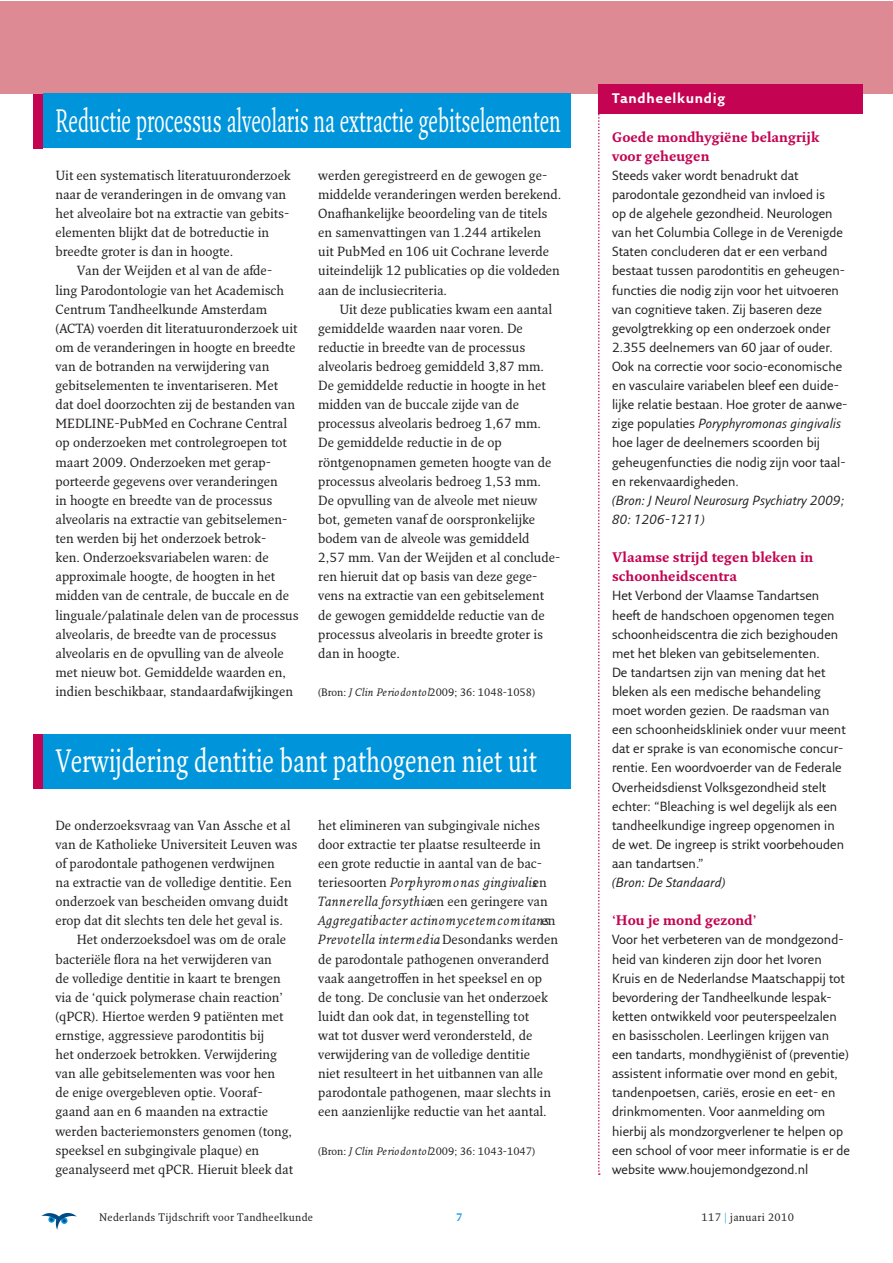
<style>
.page{position:relative;width:893px;height:1263px;background:#fff}
.page>*{position:absolute;margin:0;border:0;box-sizing:border-box;transform-origin:0 0}
.t1{font:31.5px "Fresco Plus Pro";color:#fff;scale:.62 1}
.t2{font:31.5px "Fresco Plus Pro";color:#fff;scale:.75 1}
.t3{font:700 13.5px/19px "Fresco Plus Pro";color:#c40452}
.t4{font:700 13.5px "Fresco Sans Plus Pro";letter-spacing:.05em;color:#fff}
.t5{font:12.9px/19px "Fresco Plus Pro";color:#231f20}
.t6{font:12.9px/19px "Fresco Sans Plus Pro";color:#231f20}
.t7{font:italic 12.9px/19px "Fresco Sans Plus Pro";color:#231f20}
.t8{font:10.5px "Fresco Plus Pro";color:#231f20}
.t9{font:10.5px "Fresco Plus Pro";letter-spacing:.03em;color:#231f20}
.t10{font:700 10.5px "Fresco Plus Pro";color:#0095da}
.s1{font-style:italic}
.s2{color:#0095da}
</style>
<div class="page">
<svg style="left:41px;top:1213px;width:36px;height:17px"></svg>
<div style="left:0;top:2px;width:892px;height:92px;background:#de8a95"></div>
<div style="left:598px;top:84px;width:264px;height:30px;background:#c40452"></div>
<svg style="left:598px;top:114px;width:1px;height:1061px"></svg>
<div style="left:43px;top:94px;width:527px;height:54px;background:#0095da"></div>
<div style="left:43px;top:734px;width:527px;height:54px;background:#0095da"></div>
<div style="left:33px;top:94px;width:10px;height:54px;background:#c40452"></div>
<div style="left:33px;top:734px;width:10px;height:55px;background:#c40452"></div>
<h1 class="t1" style="left:55px;top:107px;width:816px">Reductie processus alveolaris na extractie gebitselementen</h1>
<p class="t5" style="left:55px;top:167px;width:237px">Uit een systematisch literatuuronderzoek naar de veranderingen in de omvang van het alveolaire bot na extractie van gebits&shy;elementen blijkt dat de botreductie in breedte groter is dan in hoogte.</p>
<p class="t5" style="left:55px;top:262px;width:245px;text-indent:21px">Van der Weijden et al van de afde-<br>ling Parodontologie van het Academisch Centrum Tandheelkunde Amsterdam (ACTA) voerden dit literatuuronderzoek uit om de veranderingen in hoogte en breedte van de botranden na verwijdering van gebitselementen te inventariseren. Met dat doel doorzochten zij de bestanden van MEDLINE-PubMed en Cochrane Central op onderzoeken met controlegroepen tot maart 2009. Onderzoeken met gerap&shy;porteerde gegevens over veranderingen<br>in hoogte en breedte van de processus alveolaris na extractie van gebitselemen&shy;ten werden bij het onderzoek betrok-<br>ken. Onderzoeksvariabelen waren: de approximale hoogte, de hoogten in het midden van de centrale, de buccale en de linguale/palatinale delen van de processus alveolaris, de breedte van de processus alveolaris en de opvulling van de alveole met nieuw bot. Gemiddelde waarden en, indien beschikbaar, standaardafwijkingen</p>
<p class="t5" style="left:318px;top:167px;width:245px">werden geregistreerd en de gewogen ge&shy;middelde veranderingen werden berekend.<br>Onafhankelijke beoordeling van de titels en samenvattingen van 1.244 artikelen<br>uit PubMed en 106 uit Cochrane leverde uiteindelijk 12 publicaties op die voldeden aan de inclusiecriteria.</p>
<p class="t5" style="left:318px;top:301px;width:243px;text-indent:21px">Uit deze publicaties kwam een aantal gemiddelde waarden naar voren. De reductie in breedte van de processus alveolaris bedroeg gemiddeld 3,87 mm.<br>De gemiddelde reductie in hoogte in het midden van de buccale zijde van de processus alveolaris bedroeg 1,67 mm.<br>De gemiddelde reductie in de op röntgenopnamen gemeten hoogte van de processus alveolaris bedroeg 1,53 mm.<br>De opvulling van de alveole met nieuw bot, gemeten vanaf de oorspronkelijke bodem van de alveole was gemiddeld<br>2,57 mm. Van der Weijden et al conclude&shy;ren hieruit dat op basis van deze gege&shy;vens na extractie van een gebitselement de gewogen gemiddelde reductie van de processus alveolaris in breedte groter is dan in hoogte.</p>
<p class="t8" style="left:318px;top:688px;width:218px">(Bron: <span class="s1">J Clin Periodontol</span> 2009; 36: 1048-1058)</p>
<h1 class="t2" style="left:55px;top:748px;width:643px">Verwijdering dentitie bant pathogenen niet uit</h1>
<p class="t5" style="left:55px;top:817px;width:243px">De onderzoeksvraag van Van Assche et al van de Katholieke Universiteit Leuven was of parodontale pathogenen verdwijnen<br>na extractie van de volledige dentitie. Een onderzoek van bescheiden omvang duidt erop dat dit slechts ten dele het geval is.</p>
<p class="t5" style="left:55px;top:931px;width:239px;text-indent:21px">Het onderzoeksdoel was om de orale bacteriële flora na het verwijderen van<br>de volledige dentitie in kaart te brengen via de ‘quick polymerase chain reaction’ (qPCR). Hiertoe werden 9 patiënten met ernstige, aggressieve parodontitis bij<br>het onderzoek betrokken. Verwijdering van alle gebitselementen was voor hen<br>de enige overgebleven optie. Vooraf&shy;gaand aan en 6 maanden na extractie werden bacteriemonsters genomen (tong, speeksel en subgingivale plaque) en geanalyseerd met qPCR. Hieruit bleek dat</p>
<p class="t5" style="left:318px;top:817px;width:232px">het elimineren van subgingivale niches door extractie ter plaatse resulteerde in een grote reductie in aantal van de bac&shy;teriesoorten <span class="s1">Porphyromonas gingivalis</span> en <span class="s1">Tannerella forsythia</span>en een geringere van <span class="s1">Aggregatibacter actinomycetemcomitans</span></p>
<p class="t5" style="left:318px;top:912px;width:241px;text-indent:223px">en <span class="s1">Prevotella intermedia</span>. Desondanks werden de parodontale pathogenen onveranderd vaak aangetroffen in het speeksel en op de tong. De conclusie van het onderzoek luidt dan ook dat, in tegenstelling tot<br>wat tot dusver werd verondersteld, de verwijdering van de volledige dentitie<br>niet resulteert in het uitbannen van alle parodontale pathogenen, maar slechts in een aanzienlijke reductie van het aantal.</p>
<p class="t8" style="left:318px;top:1147px;width:218px">(Bron: <span class="s1">J Clin Periodontol</span>2009; 36: 1043-1047)</p>
<p class="t4" style="left:612px;top:93px;width:114px">Tandheelkundig</p>
<p class="t3" style="left:612px;top:128px;width:209px">Goede mondhygiëne belangrijk voor geheugen</p>
<p class="t6" style="left:612px;top:167px;width:237px">Steeds vaker wordt benadrukt dat parodontale gezondheid van invloed is<br>op de algehele gezondheid. Neurologen van het Columbia College in de Verenigde Staten concluderen dat er een verband bestaat tussen parodontitis en geheugen&shy;functies die nodig zijn voor het uitvoeren van cognitieve taken. Zij baseren deze gevolgtrekking op een onderzoek onder 2.355 deelnemers van 60 jaar of ouder.<br>Ook na correctie voor socio-economische en vasculaire variabelen bleef een duide&shy;lijke relatie bestaan. Hoe groter de aanwe&shy;zige populaties <span class="s1">Poryphyromonas gingivalis </span>hoe lager de deelnemers scoorden bij geheugenfuncties die nodig zijn voor taal&shy;en rekenvaardigheden.</p>
<p class="t7" style="left:612px;top:492px;width:233px">(Bron: J Neurol Neurosurg Psychiatry 2009;<br>80: 1206-1211)</p>
<p class="t3" style="left:612px;top:549px;width:203px">Vlaamse strijd tegen bleken in schoonheidscentra</p>
<p class="t6" style="left:612px;top:587px;width:235px">Het Verbond der Vlaamse Tandartsen heeft de handschoen opgenomen tegen schoonheidscentra die zich bezighouden met het bleken van gebitselementen.<br>De tandartsen zijn van mening dat het bleken als een medische behandeling moet worden gezien. De raadsman van een schoonheidskliniek onder vuur meent dat er sprake is van economische concur&shy;rentie. Een woordvoerder van de Federale Overheidsdienst Volksgezondheid stelt echter: “Bleaching is wel degelijk als een tandheelkundige ingreep opgenomen in de wet. De ingreep is strikt voorbehouden aan tandartsen.”</p>
<p class="t7" style="left:612px;top:874px;width:115px">(Bron: De Standaard)</p>
<p class="t3" style="left:612px;top:912px;width:146px">‘Hou je mond gezond’</p>
<p class="t6" style="left:612px;top:931px;width:239px">Voor het verbeteren van de mondgezond&shy;heid van kinderen zijn door het Ivoren Kruis en de Nederlandse Maatschappij tot bevordering der Tandheelkunde lespak&shy;ketten ontwikkeld voor peuterspeelzalen en basisscholen. Leerlingen krijgen van een tandarts, mondhygiënist of (preventie) assistent informatie over mond en gebit, tandenpoetsen, cariës, erosie en eet- en drinkmomenten. Voor aanmelding om hierbij als mondzorgverlener te helpen op een school of voor meer informatie is er de website www.houjemondgezond.nl</p>
<p class="t9" style="left:99px;top:1213px;width:215px">Nederlands Tijdschrift voor Tandheelkunde</p>
<p class="t10" style="left:456px;top:1213px;width:8px">7</p>
<p class="t9" style="left:701px;top:1213px;width:94px">117 <span class="s2">|</span> januari 2010</p>
</div>
